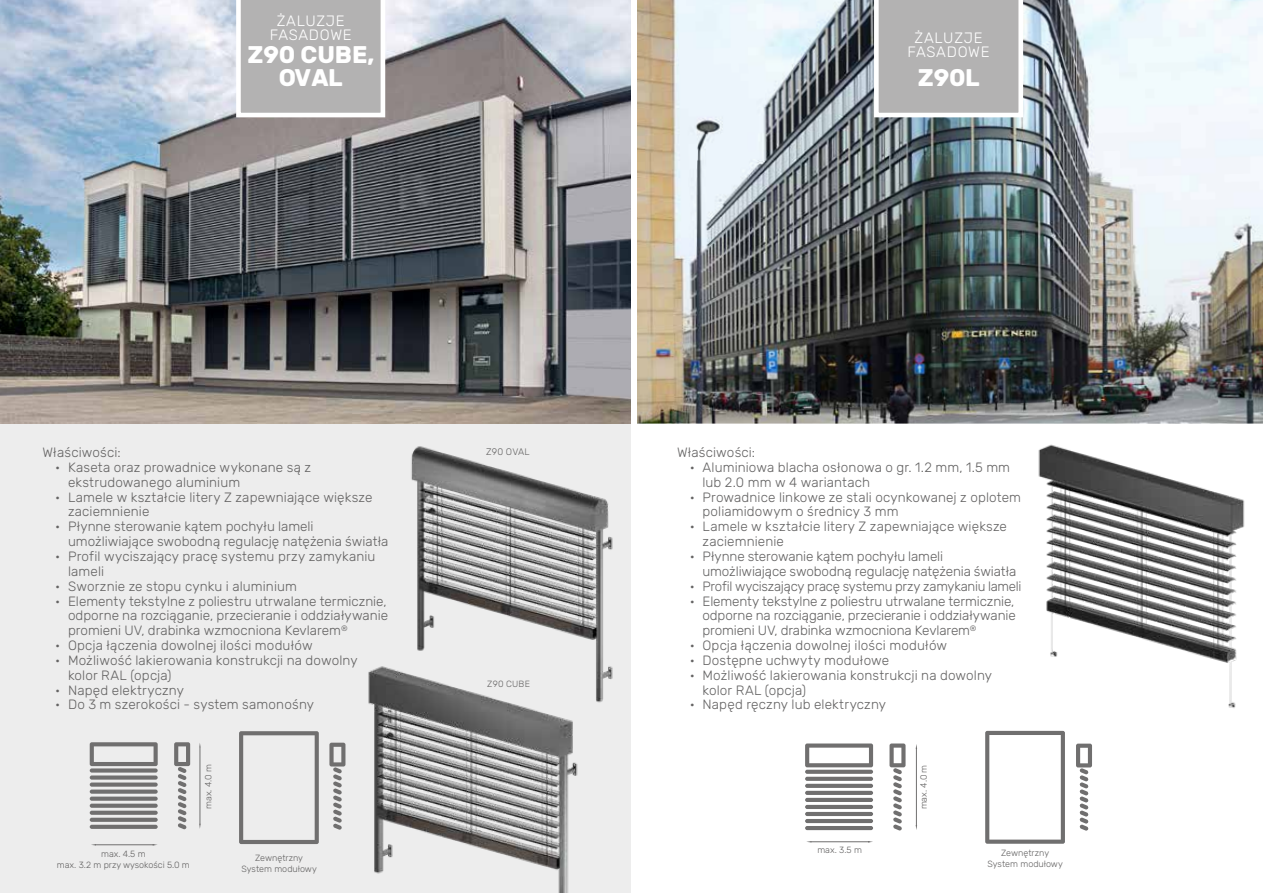
<style>
.page{position:relative;width:1263px;height:893px;background:#fff}
.page>*{position:absolute;margin:0;border:0;box-sizing:border-box;transform-origin:0 0}
.t1{font:700 24px "Rubik";color:#fff}
.t2{font:300 15px/14.2px "Rubik";letter-spacing:.05em;color:#fff;text-align:center}
.t3{font:300 13.5px/14.9px "Rubik";letter-spacing:.01em;color:#646363}
.t4{font:300 13.5px/14.9px "Rubik";letter-spacing:-.01em;color:#646363}
.t5{font:300 13.5px "Rubik";letter-spacing:-.02em;color:#646363}
.t6{font:300 9.45px "Rubik";letter-spacing:.025em;color:#646363}
.t7{font:300 9px/10.8px "Rubik";color:#646363;text-align:center}
</style>
<div class="page">
<div style="left:0;top:0;width:631px;height:893px;background:#ededed"></div>
<img style="left:411px;top:446px;width:202px;height:257px">
<img style="left:0;top:0;width:1263px;height:424px">
<svg style="left:872px;top:0;width:153px;height:120px;background:#b8b8b8"></svg>
<svg style="left:234px;top:0;width:154px;height:120px;background:#bab9b9"></svg>
<div style="left:631px;top:0;width:6px;height:893px;background:#fff"></div>
<img style="left:1038px;top:444px;width:207px;height:264px">
<svg style="left:1076px;top:744px;width:16px;height:87px"></svg>
<svg style="left:985px;top:731px;width:80px;height:113px"></svg>
<svg style="left:805px;top:743px;width:68px;height:24px"></svg>
<svg style="left:805px;top:770px;width:68px;height:4px"></svg>
<svg style="left:805px;top:777px;width:68px;height:4px"></svg>
<hr style="left:805px;top:784px;width:68px;height:4px;background:#706f6f;border-radius:2px">
<hr style="left:805px;top:791px;width:68px;height:4px;background:#706f6f;border-radius:2px">
<hr style="left:805px;top:798px;width:68px;height:4px;background:#706f6f;border-radius:2px">
<hr style="left:805px;top:805px;width:68px;height:4px;background:#706f6f;border-radius:2px">
<hr style="left:805px;top:812px;width:68px;height:4px;background:#706f6f;border-radius:2px">
<hr style="left:805px;top:819px;width:68px;height:4px;background:#706f6f;border-radius:2px">
<hr style="left:805px;top:826px;width:68px;height:4px;background:#706f6f;border-radius:2px">
<svg style="left:889px;top:743px;width:16px;height:87px"></svg>
<hr style="left:916px;top:749px;width:1px;height:77px;background:#706f6f">
<hr style="left:811px;top:841px;width:59px;height:1px;background:#706f6f">
<svg style="left:329px;top:743px;width:16px;height:87px"></svg>
<svg style="left:239px;top:731px;width:80px;height:113px"></svg>
<svg style="left:90px;top:742px;width:68px;height:24px"></svg>
<div style="left:90px;top:768px;width:68px;height:5px;background:#706f6f;border-radius:2px"></div>
<div style="left:90px;top:775px;width:68px;height:5px;background:#706f6f;border-radius:2px"></div>
<div style="left:90px;top:782px;width:68px;height:5px;background:#706f6f;border-radius:2px"></div>
<div style="left:90px;top:789px;width:68px;height:5px;background:#706f6f;border-radius:2px"></div>
<svg style="left:90px;top:797px;width:68px;height:4px"></svg>
<svg style="left:90px;top:804px;width:68px;height:4px"></svg>
<svg style="left:90px;top:811px;width:68px;height:4px"></svg>
<svg style="left:90px;top:818px;width:68px;height:4px"></svg>
<hr style="left:90px;top:825px;width:68px;height:4px;background:#706f6f;border-radius:2px">
<svg style="left:174px;top:742px;width:16px;height:87px"></svg>
<hr style="left:200px;top:748px;width:1px;height:76px;background:#706f6f">
<hr style="left:95px;top:844px;width:59px;height:1px;background:#706f6f">
<img style="left:368px;top:662px;width:218px;height:231px">
<p class="t2" style="left:270px;top:14px;width:84px">ŻALUZJE<br>FASADOWE</p>
<p class="t2" style="left:915px;top:31px;width:70px">ŻALUZJE</p>
<h1 class="t1" style="left:247px;top:41px;width:129px">Z90 CUBE,</h1>
<p class="t2" style="left:908px;top:45px;width:84px">FASADOWE</p>
<h1 class="t1" style="left:279px;top:63px;width:65px">OVAL</h1>
<h1 class="t1" style="left:918px;top:63px;width:63px">Z90L</h1>
<p class="t3" style="left:43px;top:445px;width:80px">Właściwości:</p>
<p class="t3" style="left:68px;top:460px;width:245px;text-indent:-13px">• Kaseta oraz prowadnice wykonane są z ekstrudowanego aluminium</p>
<p class="t3" style="left:68px;top:490px;width:306px;text-indent:-13px">• Lamele w kształcie litery Z zapewniające większe zaciemnienie</p>
<p class="t3" style="left:68px;top:519px;width:322px;text-indent:-13px">• Płynne sterowanie kątem pochyłu lameli umożliwiające swobodną regulację natężenia światła</p>
<p class="t3" style="left:68px;top:549px;width:309px;text-indent:-13px">• Profil wyciszający pracę systemu przy zamykaniu lameli</p>
<p class="t3" style="left:55px;top:579px;width:243px">• Sworznie ze stopu cynku i aluminium</p>
<p class="t3" style="left:68px;top:594px;width:322px;text-align:justify;text-indent:-13px">• Elementy tekstylne z poliestru utrwalane termicznie, odporne na rozciąganie, przecieranie i oddziaływanie promieni UV, drabinka wzmocniona Kevlarem<sup>®</sup></p>
<p class="t3" style="left:55px;top:638px;width:259px">• Opcja łączenia dowolnej ilości modułów</p>
<p class="t3" style="left:68px;top:653px;width:291px;text-indent:-13px">• Możliwość lakierowania konstrukcji na dowolny kolor RAL (opcja)</p>
<p class="t3" style="left:55px;top:683px;width:130px">• Napęd elektryczny</p>
<p class="t3" style="left:55px;top:698px;width:260px">• Do 3 m szerokości - system samonośny</p>
<p class="t6" style="left:486px;top:446px;width:45px">Z90 OVAL</p>
<p class="t7" style="left:487px;top:678px;width:44px">Z90 CUBE</p>
<p class="t3" style="left:677px;top:445px;width:80px">Właściwości:</p>
<p class="t3" style="left:702px;top:460px;width:309px;text-indent:-13px">• Aluminiowa blacha osłonowa o gr. 1.2 mm, 1.5 mm lub 2.0 mm w 4 wariantach</p>
<p class="t3" style="left:702px;top:490px;width:320px;text-indent:-13px">• Prowadnice linkowe ze stali ocynkowanej z oplotem poliamidowym o średnicy 3 mm</p>
<p class="t3" style="left:702px;top:519px;width:306px;text-indent:-13px">• Lamele w kształcie litery Z zapewniające większe zaciemnienie</p>
<p class="t4" style="left:702px;top:549px;width:315px;text-indent:-13px">• Płynne sterowanie kątem pochyłu lameli umożliwiające swobodną regulację natężenia światła</p>
<p class="t5" style="left:690px;top:578px;width:333px">• Profil wyciszający pracę systemu przy zamykaniu lameli</p>
<p class="t3" style="left:702px;top:594px;width:315px;text-align:justify;text-indent:-13px">• Elementy tekstylne z poliestru utrwalane termicznie, odporne na rozciąganie, przecieranie i oddziaływanie promieni UV, drabinka wzmocniona Kevlarem<sup>®</sup></p>
<p class="t3" style="left:690px;top:638px;width:259px">• Opcja łączenia dowolnej ilości modułów</p>
<p class="t3" style="left:690px;top:653px;width:201px">• Dostępne uchwyty modułowe</p>
<p class="t3" style="left:702px;top:668px;width:291px;text-indent:-13px">• Możliwość lakierowania konstrukcji na dowolny kolor RAL (opcja)</p>
<p class="t3" style="left:690px;top:698px;width:198px">• Napęd ręczny lub elektryczny</p>
<p class="t7" style="left:203px;top:809px;width:46px;rotate:-90deg">max. 4.0 m</p>
<p class="t7" style="left:919px;top:809px;width:46px;rotate:-90deg">max. 4.0 m</p>
<p class="t7" style="left:57px;top:849px;width:134px">max. 4.5 m<br>max. 3.2 m przy wysokości 5.0 m</p>
<p class="t7" style="left:241px;top:852px;width:77px">Zewnętrzny<br>System modułowy</p>
<p class="t7" style="left:817px;top:844px;width:46px">max. 3.5 m</p>
<p class="t7" style="left:987px;top:848px;width:77px">Zewnętrzny<br>System modułowy</p>
</div>
